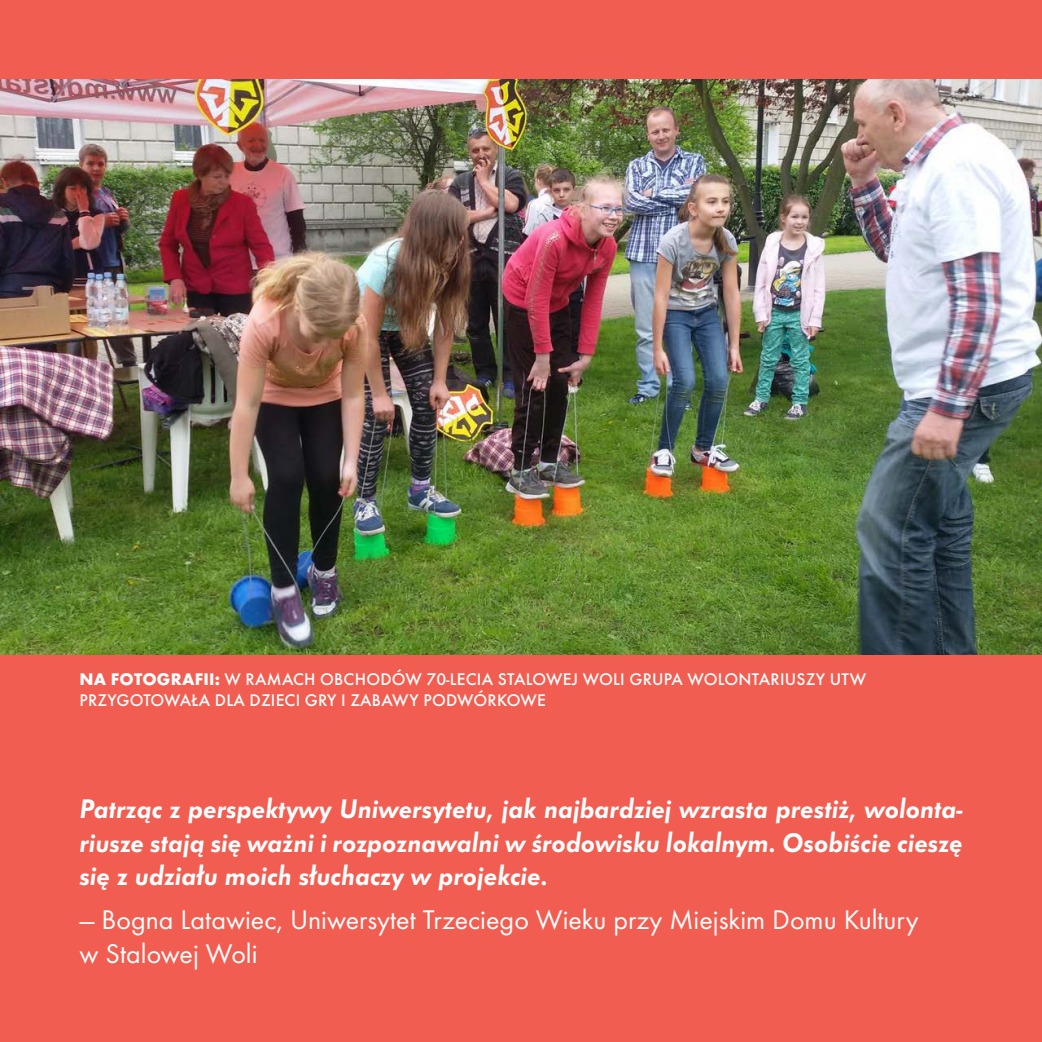
<style>
.page{position:relative;width:1042px;height:1042px;background:#f15e51}
.page>*{position:absolute;margin:0;border:0;box-sizing:border-box;transform-origin:0 0}
.t1{font:28px/33.6px "Futura TOT Demi Obli";color:#fff;text-align:justify}
.t2{font:28px/33.6px "Futura TOT";color:#fff}
.t3{font:500 17.5px/21px "Futura TOT";letter-spacing:.015em;color:#fff}
.s1{font-weight:700}
</style>
<div class="page">
<img style="left:0;top:79px;width:1042px;height:576px">
<p class="t3" style="left:79px;top:669px;width:788px"><span class="s1">NA FOTOGRAFII:</span> W RAMACH OBCHODÓW 70-LECIA STALOWEJ WOLI GRUPA WOLONTARIUSZY UTW<br>PRZYGOTOWAŁA DLA DZIECI GRY I ZABAWY PODWÓRKOWE</p>
<p class="t1" style="left:79px;top:792px;width:885px">Patrząc z perspektywy Uniwersytetu, jak najbardziej wzrasta prestiż, wolonta&shy;riusze stają się ważni i rozpoznawalni w środowisku lokalnym. Osobiście cieszę się z udziału moich słuchaczy w projekcie.</p>
<p class="t2" style="left:79px;top:902px;width:841px">— Bogna Latawiec, Uniwersytet Trzeciego Wieku przy Miejskim Domu Kultury w Stalowej Woli</p>
</div>
